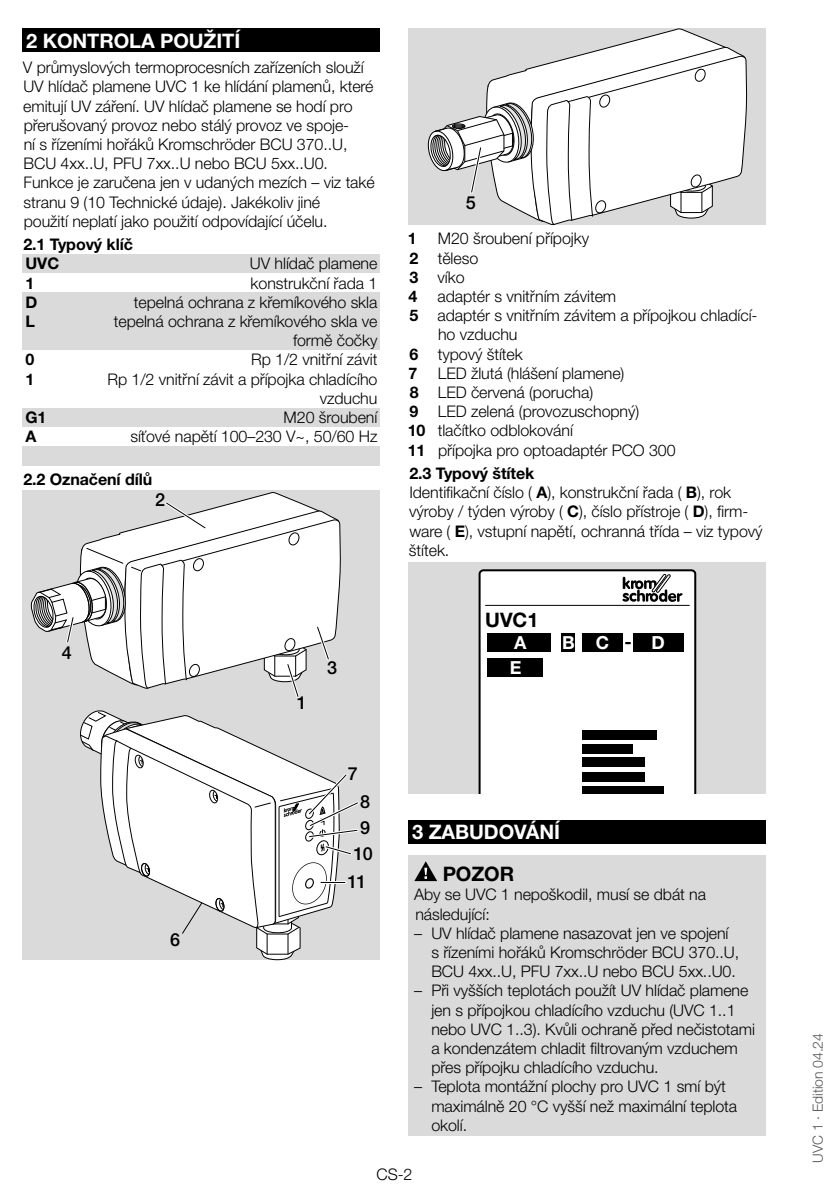
<style>
.page{position:relative;width:840px;height:1191px;background:#fff}
.page>*{position:absolute;margin:0;border:0;box-sizing:border-box;transform-origin:0 0}
.t1{font:700 20px "Helvetica Neue LT Pro";letter-spacing:-.005em;color:#fff}
.t2{font:700 20px "Helvetica Neue LT Pro";letter-spacing:-.005em;color:#000}
.t3{font:500 18px/25.8px "Helvetica Neue LT Pro";color:#000;text-align:center}
.t4{font:700 18px "Helvetica Neue LT Pro";color:#fff}
.t5{font:300 16px/19.2px "Helvetica Neue LT Pro";letter-spacing:-.005em;color:#000}
.t6{font:700 16px/19.2px "Helvetica Neue LT Pro";letter-spacing:-.005em;color:#000}
.t7{font:300 14px "Helvetica Neue LT Pro";letter-spacing:-.005em;color:#575756}
.s1{font-weight:700}
.s2{color:#000}
</style>
<div class="page">
<div style="left:23px;top:28px;width:357px;height:24px;background:#000"></div>
<div style="left:23px;top:254px;width:357px;height:20px;background:#dadada"></div>
<div style="left:23px;top:273px;width:357px;height:20px;background:#fff"></div>
<div style="left:23px;top:292px;width:357px;height:20px;background:#dadada"></div>
<div style="left:23px;top:311px;width:357px;height:40px;background:#dadada"></div>
<div style="left:23px;top:350px;width:357px;height:20px;background:#fff"></div>
<div style="left:23px;top:407px;width:357px;height:20px;background:#dadada"></div>
<div style="left:23px;top:446px;width:357px;height:20px;background:#dadada"></div>
<div style="left:23px;top:491px;width:357px;height:469px;background:#dadada"></div>
<svg style="left:31px;top:499px;width:310px;height:199px"></svg>
<svg style="left:80px;top:710px;width:279px;height:250px"></svg>
<div style="left:408px;top:820px;width:357px;height:24px;background:#000"></div>
<div style="left:408px;top:855px;width:357px;height:31px;background:#dadada"></div>
<div style="left:408px;top:883px;width:357px;height:41px;background:#dadada"></div>
<div style="left:408px;top:921px;width:357px;height:60px;background:#dadada"></div>
<div style="left:408px;top:979px;width:357px;height:98px;background:#dadada"></div>
<div style="left:408px;top:1075px;width:357px;height:60px;background:#dadada"></div>
<div style="left:408px;top:28px;width:357px;height:197px;background:#dadada"></div>
<svg style="left:609px;top:28px;width:117px;height:19px"></svg>
<svg style="left:427px;top:47px;width:319px;height:178px"></svg>
<div style="left:408px;top:562px;width:357px;height:231px;background:#dadada"></div>
<div style="left:478px;top:569px;width:217px;height:224px;background:#fff"></div>
<hr style="left:485px;top:605px;width:204px;height:1px;background:#000">
<svg style="left:622px;top:573px;width:61px;height:31px;background:#aaa"></svg>
<div style="left:487px;top:633px;width:63px;height:18px;background:#000"></div>
<div style="left:487px;top:659px;width:55px;height:18px;background:#000"></div>
<div style="left:561px;top:633px;width:13px;height:18px;background:#000"></div>
<div style="left:581px;top:633px;width:41px;height:18px;background:#000"></div>
<div style="left:632px;top:633px;width:51px;height:18px;background:#000"></div>
<div style="left:581px;top:730px;width:75px;height:9px;background:#000"></div>
<div style="left:581px;top:744px;width:51px;height:9px;background:#000"></div>
<div style="left:581px;top:757px;width:63px;height:10px;background:#000"></div>
<div style="left:581px;top:772px;width:63px;height:9px;background:#000"></div>
<div style="left:581px;top:786px;width:81px;height:7px;background:#000"></div>
<svg style="left:414px;top:861px;width:23px;height:20px"></svg>
<p class="t1" style="left:26px;top:28px;width:215px">2 KONTROLA POUŽITÍ</p>
<p class="t5" style="left:23px;top:58px;width:353px">V průmyslových termoprocesních zařízeních slouží UV hlídač plamene UVC 1 ke hlídání plamenů, které emitují UV záření. UV hlídač plamene se hodí pro přerušovaný provoz nebo stálý provoz ve spoje-<br>ní s řízeními hořáků Kromschröder BCU 370..U, BCU 4xx..U, PFU 7xx..U nebo BCU 5xx..U0.<br>Funkce je zaručena jen v udaných mezích – viz také stranu 9 (10 Technické údaje). Jakékoliv jiné<br>použití neplatí jako použití odpovídající účelu.</p>
<p class="t6" style="left:23px;top:234px;width:111px">2.1 Typový klíč<br>UVC</p>
<p class="t5" style="left:250px;top:254px;width:129px">UV hlídač plamene</p>
<p class="t6" style="left:26px;top:273px;width:10px">1</p>
<p class="t5" style="left:250px;top:273px;width:128px">konstrukční řada 1</p>
<p class="t6" style="left:26px;top:292px;width:13px">D</p>
<p class="t5" style="left:134px;top:292px;width:245px">tepelná ochrana z křemíkového skla</p>
<p class="t6" style="left:26px;top:311px;width:11px">L</p>
<p class="t5" style="left:114px;top:311px;width:265px;text-align:right">tepelná ochrana z křemíkového skla ve formě čočky</p>
<p class="t6" style="left:26px;top:350px;width:10px">0</p>
<p class="t5" style="left:251px;top:350px;width:128px">Rp 1/2 vnitřní závit</p>
<p class="t6" style="left:26px;top:369px;width:10px">1</p>
<p class="t5" style="left:107px;top:369px;width:271px;text-align:right">Rp 1/2 vnitřní závit a přípojka chladícího vzduchu</p>
<p class="t6" style="left:26px;top:407px;width:22px">G1</p>
<p class="t5" style="left:283px;top:407px;width:95px">M20 šroubení</p>
<p class="t6" style="left:26px;top:426px;width:12px">A</p>
<p class="t5" style="left:130px;top:426px;width:248px">síťové napětí 100–230 V~, 50/60 Hz</p>
<p class="t6" style="left:23px;top:469px;width:130px">2.2 Označení dílů</p>
<p class="t3" style="left:62px;top:639px;width:12px">4</p>
<p class="t3" style="left:155px;top:487px;width:12px">2</p>
<p class="t3" style="left:170px;top:926px;width:12px">6</p>
<p class="t3" style="left:297px;top:689px;width:12px">1</p>
<p class="t3" style="left:327px;top:655px;width:12px">3</p>
<p class="t3" style="left:347px;top:760px;width:12px">7</p>
<p class="t3" style="left:353px;top:788px;width:21px">8<br>9<br>10</p>
<p class="t3" style="left:347px;top:868px;width:21px">11</p>
<p class="t3" style="left:465px;top:189px;width:12px">5</p>
<p class="t5" style="left:408px;top:229px;width:182px;text-indent:29px">M20 šroubení přípojky<br><span class="s1">2</span> těleso<br><span class="s1">3</span> víko<br><span class="s1">4</span></p>
<p class="t6" style="left:407px;top:229px;width:10px">1</p>
<p class="t5" style="left:437px;top:286px;width:180px">adaptér s vnitřním závitem</p>
<p class="t5" style="left:409px;top:305px;width:349px"><span class="s1">5</span> adaptér s vnitřním závitem a přípojkou chladící-</p>
<p class="t5" style="left:438px;top:325px;width:81px">ho vzduchu</p>
<p class="t5" style="left:409px;top:344px;width:115px"><span class="s1">6</span> typový štítek</p>
<p class="t6" style="left:408px;top:363px;width:10px">7</p>
<p class="t5" style="left:407px;top:363px;width:269px;text-indent:30px">LED žlutá (hlášení plamene)<br><span class="s1">8</span> LED červená (porucha)<br><span class="s1">9</span> LED zelená (provozuschopný)<br><span class="s1">10</span> tlačítko odblokování<br><span class="s1">11</span> přípojka pro optoadaptér PCO 300</p>
<p class="t5" style="left:409px;top:463px;width:355px"><span class="s1">2.3 Typový štítek<br></span>Identifikační číslo ( <span class="s1">A</span>), konstrukční řada ( <span class="s1">B</span>), rok výroby / týden výroby ( <span class="s1">C</span>), číslo přístroje ( <span class="s1">D</span>), firm&shy;ware ( <span class="s1">E</span>), vstupní napětí, ochranná třída – viz typový štítek.</p>
<p class="t2" style="left:485px;top:607px;width:55px">UVC1</p>
<p class="t4" style="left:514px;top:631px;width:14px">A</p>
<p class="t4" style="left:561px;top:631px;width:104px">BC<span class="s2">-</span>D</p>
<p class="t4" style="left:509px;top:657px;width:13px">E</p>
<p class="t1" style="left:412px;top:820px;width:149px">3 ZAB UDOVÁNÍ</p>
<p class="t2" style="left:442px;top:861px;width:73px">POZOR</p>
<p class="t5" style="left:414px;top:884px;width:293px">Aby se UVC 1 nepoškodil, musí se dbát na následující:</p>
<p class="t5" style="left:431px;top:923px;width:309px;text-indent:-17px">– UV hlídač plamene nasazovat jen ve spojení s řízeními hořáků Kromschröder BCU 370..U,<br>BCU 4xx..U, PFU 7xx..U nebo BCU 5xx..U0.</p>
<p class="t5" style="left:431px;top:980px;width:325px;text-indent:-17px">– Při vyšších teplotách použít UV hlídač plamene jen s přípojkou chladícího vzduchu (UVC 1..1 nebo UVC 1..3). Kvůli ochraně před nečistotami a kondenzátem chladit filtrovaným vzduchem přes přípojku chladícího vzduchu.</p>
<p class="t5" style="left:431px;top:1076px;width:307px;text-indent:-17px">– Teplota montážní plochy pro UVC 1 smí být maximálně 20 °C vyšší než maximální teplota okolí.</p>
<p class="t5" style="left:376px;top:1164px;width:37px">CS-2</p>
<p class="t7" style="left:809px;top:1162px;width:131px;rotate:-90deg">UVC 1 · Edition 04.24</p>
</div>
